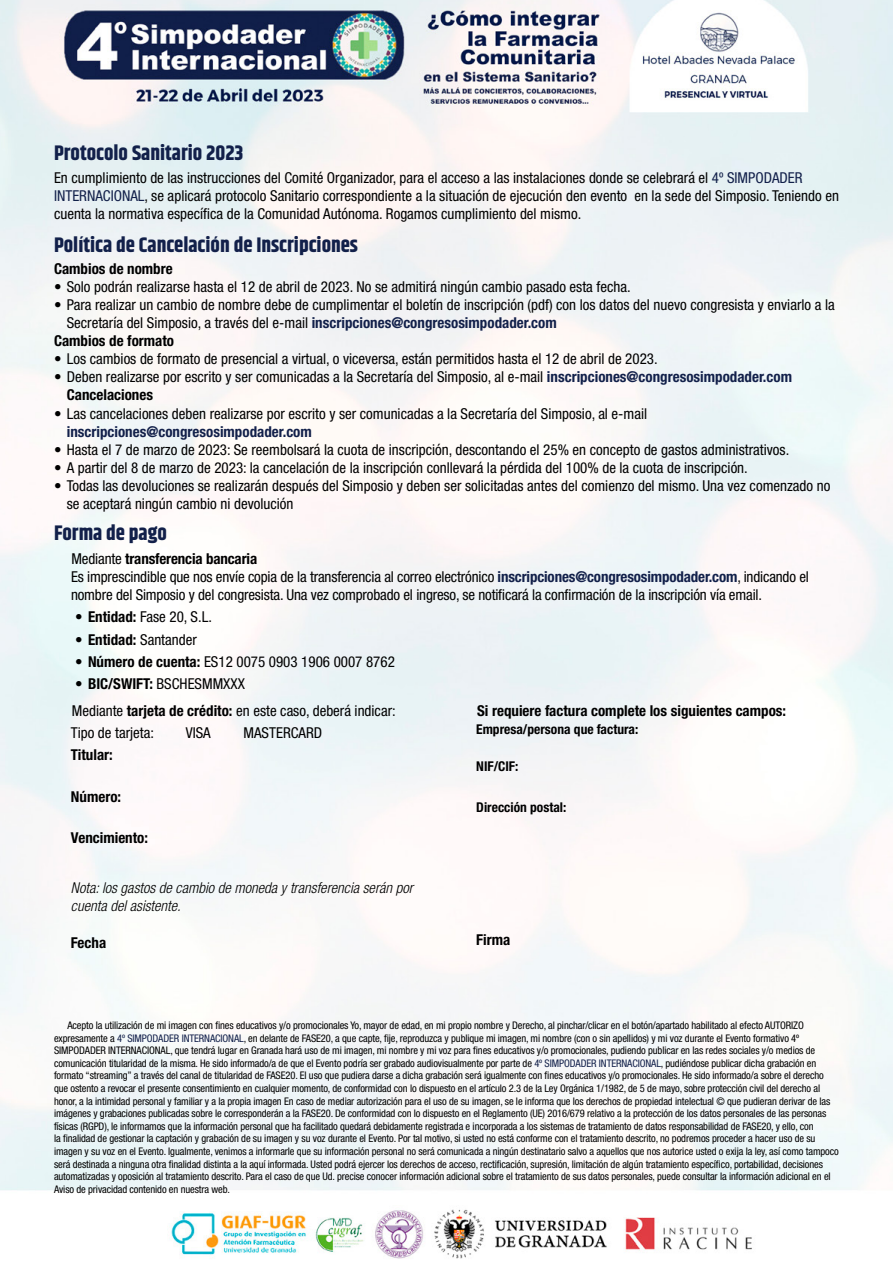
<style>
.page{position:relative;width:893px;height:1263px;background:#fff}
.page>*{position:absolute;margin:0;border:0;box-sizing:border-box;transform-origin:0 0}
.t1{font:700 21px "Khand";color:#12204a}
.t2{font:condensed 15px/18px "Helvetica Neue LT Std";color:#000}
.t3{font:700 condensed 15px "Helvetica Neue LT Std";color:#000}
.t4{font:italic 300 condensed 15px/18px "Helvetica Neue LT Std";color:#000}
.t5{font:700 condensed 15px "Helvetica Neue LT Std";color:#12204a}
.t6{font:700 condensed 13.5px "Helvetica Neue LT Std";color:#000}
.t7{font:condensed 10.5px/12.6px "Helvetica Neue LT Std";letter-spacing:-.01em;color:#000}
.s1{color:#12204a}
.s2{font-weight:700;color:#12204a}
.s3{font-weight:700}
.s4{font-weight:400}
</style>
<div class="page">
<img style="left:0;top:0;width:893px;height:1259px">
<h1 class="t1" style="left:54px;top:138px;width:191px">Protocolo Sanitario 2023</h1>
<p class="t2" style="left:54px;top:168px;width:786px">En cumplimiento de las instrucciones del Comité Organizador, para el acceso a las instalaciones donde se celebrará el <span class="s1">4º SIMPODADER<br>INTERNACIONAL</span>, se aplicará protocolo Sanitario correspondiente a la situación de ejecución den evento en la sede del Simposio. Teniendo en cuenta la normativa específica de la Comunidad Autónoma. Rogamos cumplimiento del mismo.</p>
<h1 class="t1" style="left:54px;top:230px;width:306px">Política de Cancelación de Inscripciones</h1>
<h2 class="t3" style="left:54px;top:260px;width:120px">Cambios de nombre</h2>
<h2 class="t2" style="left:54px;top:278px;width:578px">• Solo podrán realizarse hasta el 12 de abril de 2023. No se admitirá ningún cambio pasado esta fecha.</h2>
<h2 class="t2" style="left:54px;top:296px;width:782px">• Para realizar un cambio de nombre debe de cumplimentar el boletín de inscripción (pdf) con los datos del nuevo congresista y enviarlo a la</h2>
<h2 class="t2" style="left:67px;top:314px;width:492px">Secretaría del Simposio, a través del e-mail <span class="s2">inscripciones@congresosimpodader.com</span></h2>
<h2 class="t3" style="left:54px;top:332px;width:122px">Cambios de formato</h2>
<h2 class="t2" style="left:54px;top:350px;width:605px">• Los cambios de formato de presencial a virtual, o viceversa, están permitidos hasta el 12 de abril de 2023.</h2>
<h2 class="t2" style="left:67px;top:368px;width:727px;text-indent:-13px">• Deben realizarse por escrito y ser comunicadas a la Secretaría del Simposio, al e-mail <span class="s2">inscripciones@congresosimpodader.com<br></span><span class="s3">Cancelaciones</span></h2>
<h2 class="t2" style="left:54px;top:404px;width:595px">• Las cancelaciones deben realizarse por escrito y ser comunicadas a la Secretaría del Simposio, al e-mail</h2>
<h2 class="t5" style="left:67px;top:422px;width:247px">inscripciones@congresosimpodader.com</h2>
<h2 class="t2" style="left:54px;top:440px;width:737px">• Hasta el 7 de marzo de 2023: Se reembolsará la cuota de inscripción, descontando el 25% en concepto de gastos administrativos.</h2>
<h2 class="t2" style="left:54px;top:458px;width:695px">• A partir del 8 de marzo de 2023: la cancelación de la inscripción conllevará la pérdida del 100% de la cuota de inscripción.</h2>
<h2 class="t2" style="left:67px;top:476px;width:765px;text-indent:-13px">• Todas las devoluciones se realizarán después del Simposio y deben ser solicitadas antes del comienzo del mismo. Una vez comenzado no se aceptará ningún cambio ni devolución</h2>
<h1 class="t1" style="left:54px;top:518px;width:114px">Forma de pago</h1>
<p class="t2" style="left:71px;top:550px;width:739px">Mediante <span class="s3">transferencia bancaria<br></span>Es imprescindible que nos envíe copia de la transferencia al correo electrónico <span class="s2">inscripciones@congresosimpodader.com</span>, indicando el nombre del Simposio y del congresista. Una vez comprobado el ingreso, se notificará la confirmación de la inscripción vía email.</p>
<h2 class="t2" style="left:75px;top:608px;width:138px"><span class="s3">• Entidad:</span> Fase 20, S.L.</h2>
<h2 class="t3" style="left:75px;top:630px;width:123px">• Entidad: <span class="s4">Santander</span></h2>
<h2 class="t2" style="left:75px;top:652px;width:321px"><span class="s3">• Número de cuenta:</span> ES12 0075 0903 1906 0007 8762</h2>
<h2 class="t2" style="left:72px;top:670px;width:325px;line-height:26.5px"><span class="s3">• BIC/SWIFT:</span> BSCHESMMXXX<br>Mediante <span class="s3">tarjeta de crédito:</span> en este caso, deberá indicar:</h2>
<h2 class="t2" style="left:71px;top:723px;width:84px">Tipo de tarjeta:</h2>
<h2 class="t2" style="left:186px;top:723px;width:26px">VISA</h2>
<h2 class="t2" style="left:244px;top:723px;width:80px">MASTERCARD</h2>
<h2 class="t3" style="left:71px;top:746px;width:43px">Titular:</h2>
<h2 class="t3" style="left:71px;top:787px;width:52px">Número:</h2>
<h2 class="t3" style="left:71px;top:828px;width:79px">Vencimiento:</h2>
<h2 class="t4" style="left:71px;top:879px;width:344px">Nota: los gastos de cambio de moneda y transferencia serán por cuenta del asistente.</h2>
<h2 class="t3" style="left:71px;top:933px;width:37px">Fecha</h2>
<h2 class="t3" style="left:477px;top:701px;width:311px">Si requiere factura complete los siguientes campos:</h2>
<p class="t6" style="left:476px;top:721px;width:164px">Empresa/persona que factura:</p>
<p class="t6" style="left:476px;top:758px;width:44px">NIF/CIF:</p>
<p class="t6" style="left:476px;top:799px;width:92px">Dirección postal:</p>
<h2 class="t3" style="left:476px;top:931px;width:36px">Firma</h2>
<p class="t7" style="left:54px;top:1019px;width:786px;text-indent:13px">Acepto la utilización de mi imagen con fines educativos y/o promocionales Yo, mayor de edad, en mi propio nombre y Derecho, al pinchar/clicar en el botón/apartado habilitado al efecto AUTORIZO expresamente a <span class="s1">4º SIMPODADER INTERNACIONAL</span>, en delante de FASE20, a que capte, fije, reproduzca y publique mi imagen, mi nombre (con o sin apellidos) y mi voz durante el Evento formativo 4º SIMPODADER INTERNACIONAL, que tendrá lugar en Granada hará uso de mi imagen, mi nombre y mi voz para fines educativos y/o promocionales, pudiendo publicar en las redes sociales y/o medios de comunicación titularidad de la misma. He sido informado/a de que el Evento podría ser grabado audiovisualmente por parte de <span class="s1">4º SIMPODADER INTERNACIONAL</span>, pudiéndose publicar dicha grabación en formato “streaming” a través del canal de titularidad de FASE20. El uso que pudiera darse a dicha grabación será igualmente con fines educativos y/o promocionales. He sido informado/a sobre el derecho que ostento a revocar el presente consentimiento en cualquier momento, de conformidad con lo dispuesto en el artículo 2.3 de la Ley Orgánica 1/1982, de 5 de mayo, sobre protección civil del derecho al honor, a la intimidad personal y familiar y a la propia imagen En caso de mediar autorización para el uso de su imagen, se le informa que los derechos de propiedad intelectual © que pudieran derivar de las imágenes y grabaciones publicadas sobre le corresponderán a la FASE20. De conformidad con lo dispuesto en el Reglamento (UE) 2016/679 relativo a la protección de los datos personales de las personas físicas (RGPD), le informamos que la información personal que ha facilitado quedará debidamente registrada e incorporada a los sistemas de tratamiento de datos responsabilidad de FASE20, y ello, con<br>la finalidad de gestionar la captación y grabación de su imagen y su voz durante el Evento. Por tal motivo, si usted no está conforme con el tratamiento descrito, no podremos proceder a hacer uso de su imagen y su voz en el Evento. Igualmente, venimos a informarle que su información personal no será comunicada a ningún destinatario salvo a aquellos que nos autorice usted o exija la ley, así como tampoco será destinada a ninguna otra finalidad distinta a la aquí informada. Usted podrá ejercer los derechos de acceso, rectificación, supresión, limitación de algún tratamiento específico, portabilidad, decisiones automatizadas y oposición al tratamiento descrito. Para el caso de que Ud. precise conocer información adicional sobre el tratamiento de sus datos personales, puede consultar la información adicional en el Aviso de privacidad contenido en nuestra web.</p>
</div>
